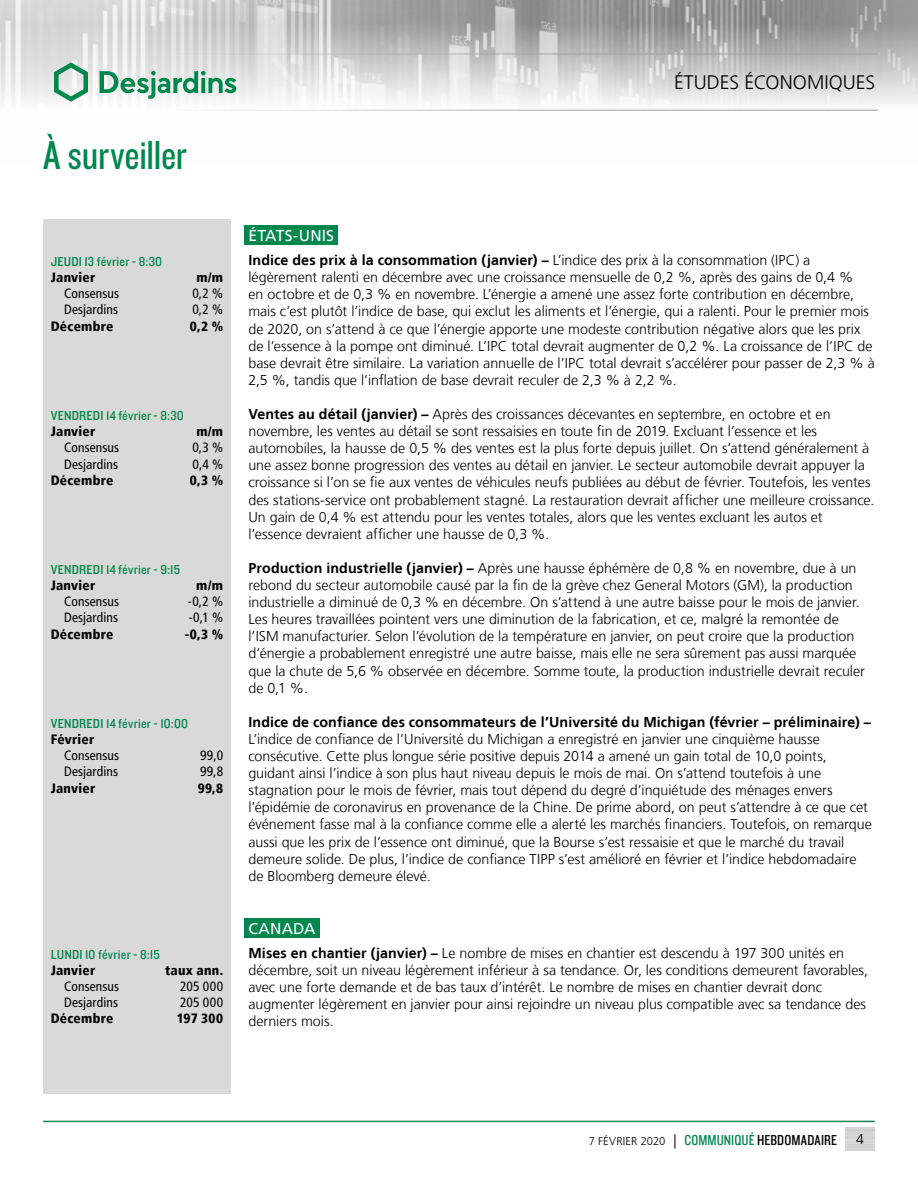
<style>
.page{position:relative;width:918px;height:1188px;background:#fff}
.page>*{position:absolute;margin:0;border:0;box-sizing:border-box;transform-origin:0 0}
.t1{font:42px "Knockout 29 Junior Ltweight";letter-spacing:-.005em;color:#00874e}
.t2{font:300 19.5px "Frutiger LT";color:#000}
.t3{font:15.75px "Frutiger LT";letter-spacing:.01em;color:#fff}
.t4{font:300 14.25px/17.1px "Frutiger LT";color:#000}
.t5{font:700 14.25px "Frutiger LT";letter-spacing:.005em;color:#000}
.t6{font:condensed 13.5px "Frutiger LT";letter-spacing:.01em;color:#000}
.t7{font:900 condensed 13.5px "Frutiger LT";letter-spacing:.02em;color:#000}
.t8{font:13.5px "Knockout 30 Junior Welterwt";letter-spacing:.015em;color:#00874e}
.t9{font:300 11.25px "Frutiger LT";letter-spacing:.015em;color:#000}
.s1{font-weight:700}
.s2{font-size:14.25px}
.s3{font-family:"Knockout 29 Junior Ltweight";font-weight:400;font-size:15px;color:#00874e}
.s4{font-family:"Knockout 29 Junior Ltweight";font-weight:400;font-size:15px}
</style>
<div class="page">
<img style="left:0;top:0;width:918px;height:110px">
<hr style="left:0;top:54px;width:878px;height:1px;background:#9d9d9c">
<hr style="left:0;top:110px;width:878px;height:1px;background:#9d9d9c">
<svg style="left:54px;top:62px;width:34px;height:40px"></svg>
<svg style="left:100px;top:71px;width:136px;height:28px"></svg>
<hr style="left:43px;top:1121px;width:832px;height:1px;background:#00874e">
<div style="left:43px;top:219px;width:188px;height:875px;background:#d9d9d9"></div>
<div style="left:244px;top:225px;width:94px;height:20px;background:#00874e"></div>
<div style="left:244px;top:918px;width:76px;height:20px;background:#00874e"></div>
<h1 class="t1" style="left:43px;top:128px;width:145px">À surveiller</h1>
<p class="t8" style="left:51px;top:252px;width:113px">JEUDI 13 février - 8:30</p>
<p class="t7" style="left:51px;top:269px;width:46px">Janvier</p>
<p class="t7" style="left:196px;top:269px;width:28px">m/m</p>
<p class="t6" style="left:64px;top:286px;width:57px">Consensus</p>
<p class="t6" style="left:192px;top:286px;width:32px">0,2 %</p>
<p class="t6" style="left:64px;top:302px;width:55px">Desjardins</p>
<p class="t6" style="left:192px;top:302px;width:32px">0,2 %</p>
<p class="t7" style="left:51px;top:318px;width:64px">Décembre</p>
<p class="t7" style="left:190px;top:318px;width:35px">0,2 %</p>
<p class="t8" style="left:51px;top:406px;width:135px">VENDREDI 14 février - 8:30</p>
<p class="t7" style="left:51px;top:423px;width:46px">Janvier</p>
<p class="t7" style="left:196px;top:423px;width:28px">m/m</p>
<p class="t6" style="left:64px;top:440px;width:57px">Consensus</p>
<p class="t6" style="left:192px;top:440px;width:32px">0,3 %</p>
<p class="t6" style="left:64px;top:456px;width:55px">Desjardins</p>
<p class="t6" style="left:192px;top:456px;width:32px">0,4 %</p>
<p class="t7" style="left:51px;top:472px;width:64px">Décembre</p>
<p class="t7" style="left:190px;top:472px;width:35px">0,3 %</p>
<p class="t8" style="left:51px;top:560px;width:131px">VENDREDI 14 février - 9:15</p>
<p class="t7" style="left:51px;top:577px;width:46px">Janvier</p>
<p class="t7" style="left:196px;top:577px;width:28px">m/m</p>
<p class="t6" style="left:64px;top:594px;width:57px">Consensus</p>
<p class="t6" style="left:188px;top:594px;width:37px">-0,2 %</p>
<p class="t6" style="left:64px;top:610px;width:55px">Desjardins</p>
<p class="t6" style="left:189px;top:610px;width:36px">-0,1 %</p>
<p class="t7" style="left:51px;top:626px;width:64px">Décembre</p>
<p class="t7" style="left:185px;top:626px;width:40px">-0,3 %</p>
<p class="t8" style="left:51px;top:714px;width:139px">VENDREDI 14 février - 10:00</p>
<p class="t7" style="left:51px;top:731px;width:45px">Février</p>
<p class="t6" style="left:64px;top:748px;width:57px">Consensus</p>
<p class="t6" style="left:200px;top:748px;width:25px">99,0</p>
<p class="t6" style="left:64px;top:764px;width:55px">Desjardins</p>
<p class="t6" style="left:200px;top:764px;width:25px">99,8</p>
<p class="t7" style="left:51px;top:780px;width:46px">Janvier</p>
<p class="t7" style="left:198px;top:780px;width:27px">99,8</p>
<p class="t8" style="left:51px;top:945px;width:111px">LUNDI 10 février - 8:15</p>
<p class="t7" style="left:51px;top:962px;width:46px">Janvier</p>
<p class="t7" style="left:165px;top:962px;width:60px">taux ann.</p>
<p class="t6" style="left:64px;top:978px;width:57px">Consensus</p>
<p class="t6" style="left:180px;top:978px;width:45px">205 000</p>
<p class="t6" style="left:64px;top:995px;width:55px">Desjardins</p>
<p class="t6" style="left:180px;top:995px;width:45px">205 000</p>
<p class="t7" style="left:51px;top:1011px;width:64px">Décembre</p>
<p class="t7" style="left:177px;top:1011px;width:48px">197 300</p>
<h2 class="t2" style="left:674px;top:72px;width:203px">ÉTUDES ÉCONOMIQUES</h2>
<p class="t3" style="left:248px;top:227px;width:87px">ÉTATS-UNIS</p>
<p class="t4" style="left:248px;top:252px;width:628px"><span class="s1">Indice des prix à la consommation (janvier) –</span> L’indice des prix à la consommation (IPC) a légèrement ralenti en décembre avec une croissance mensuelle de 0,2 %, après des gains de 0,4 %<br>en octobre et de 0,3 % en novembre. L’énergie a amené une assez forte contribution en décembre, mais c’est plutôt l’indice de base, qui exclut les aliments et l’énergie, qui a ralenti. Pour le premier mois de 2020, on s’attend à ce que l’énergie apporte une modeste contribution négative alors que les prix de l’essence à la pompe ont diminué. L’IPC total devrait augmenter de 0,2 %. La croissance de l’IPC de base devrait être similaire. La variation annuelle de l’IPC total devrait s’accélérer pour passer de 2,3 % à 2,5 %, tandis que l’inflation de base devrait reculer de 2,3 % à 2,2 %.</p>
<p class="t4" style="left:248px;top:406px;width:628px"><span class="s1">Ventes au détail (janvier) –</span> Après des croissances décevantes en septembre, en octobre et en novembre, les ventes au détail se sont ressaisies en toute fin de 2019. Excluant l’essence et les automobiles, la hausse de 0,5 % des ventes est la plus forte depuis juillet. On s’attend généralement à une assez bonne progression des ventes au détail en janvier. Le secteur automobile devrait appuyer la croissance si l’on se fie aux ventes de véhicules neufs publiées au début de février. Toutefois, les ventes des stations-service ont probablement stagné. La restauration devrait afficher une meilleure croissance.<br>Un gain de 0,4 % est attendu pour les ventes totales, alors que les ventes excluant les autos et l’essence devraient afficher une hausse de 0,3 %.</p>
<p class="t4" style="left:248px;top:560px;width:618px"><span class="s1">Production industrielle (janvier) –</span> Après une hausse éphémère de 0,8 % en novembre, due à un rebond du secteur automobile causé par la fin de la grève chez General Motors (GM), la production industrielle a diminué de 0,3 % en décembre. On s’attend à une autre baisse pour le mois de janvier.<br>Les heures travaillées pointent vers une diminution de la fabrication, et ce, malgré la remontée de l’ISM manufacturier. Selon l’évolution de la température en janvier, on peut croire que la production d‘énergie a probablement enregistré une autre baisse, mais elle ne sera sûrement pas aussi marquée que la chute de 5,6 % observée en décembre. Somme toute, la production industrielle devrait reculer de 0,1 %.</p>
<p class="t5" style="left:248px;top:714px;width:624px">Indice de confiance des consommateurs de l’Université du Michigan (février – préliminaire) –</p>
<p class="t4" style="left:248px;top:731px;width:625px">L’indice de confiance de l’Université du Michigan a enregistré en janvier une cinquième hausse consécutive. Cette plus longue série positive depuis 2014 a amené un gain total de 10,0 points, guidant ainsi l’indice à son plus haut niveau depuis le mois de mai. On s’attend toutefois à une stagnation pour le mois de février, mais tout dépend du degré d’inquiétude des ménages envers l’épidémie de coronavirus en provenance de la Chine. De prime abord, on peut s’attendre à ce que cet événement fasse mal à la confiance comme elle a alerté les marchés financiers. Toutefois, on remarque aussi que les prix de l’essence ont diminué, que la Bourse s’est ressaisie et que le marché du travail demeure solide. De plus, l’indice de confiance TIPP s’est amélioré en février et l’indice hebdomadaire de Bloomberg demeure élevé.</p>
<p class="t3" style="left:248px;top:919px;width:69px">CANADA</p>
<p class="t4" style="left:248px;top:944px;width:621px"><span class="s1">Mises en chantier (janvier) –</span> Le nombre de mises en chantier est descendu à 197 300 unités en décembre, soit un niveau légèrement inférieur à sa tendance. Or, les conditions demeurent favorables, avec une forte demande et de bas taux d’intérêt. Le nombre de mises en chantier devrait donc augmenter légèrement en janvier pour ainsi rejoindre un niveau plus compatible avec sa tendance des derniers mois.</p>
<p class="t9" style="left:589px;top:1135px;width:250px">7 FÉVRIER 2020 <span class="s2">|</span> <span class="s3">COMMUNIQUÉ</span> <span class="s4">HEBDOMADAIRE</span></p>
<p class="t4" style="left:856px;top:1131px;width:9px">4</p>
</div>
